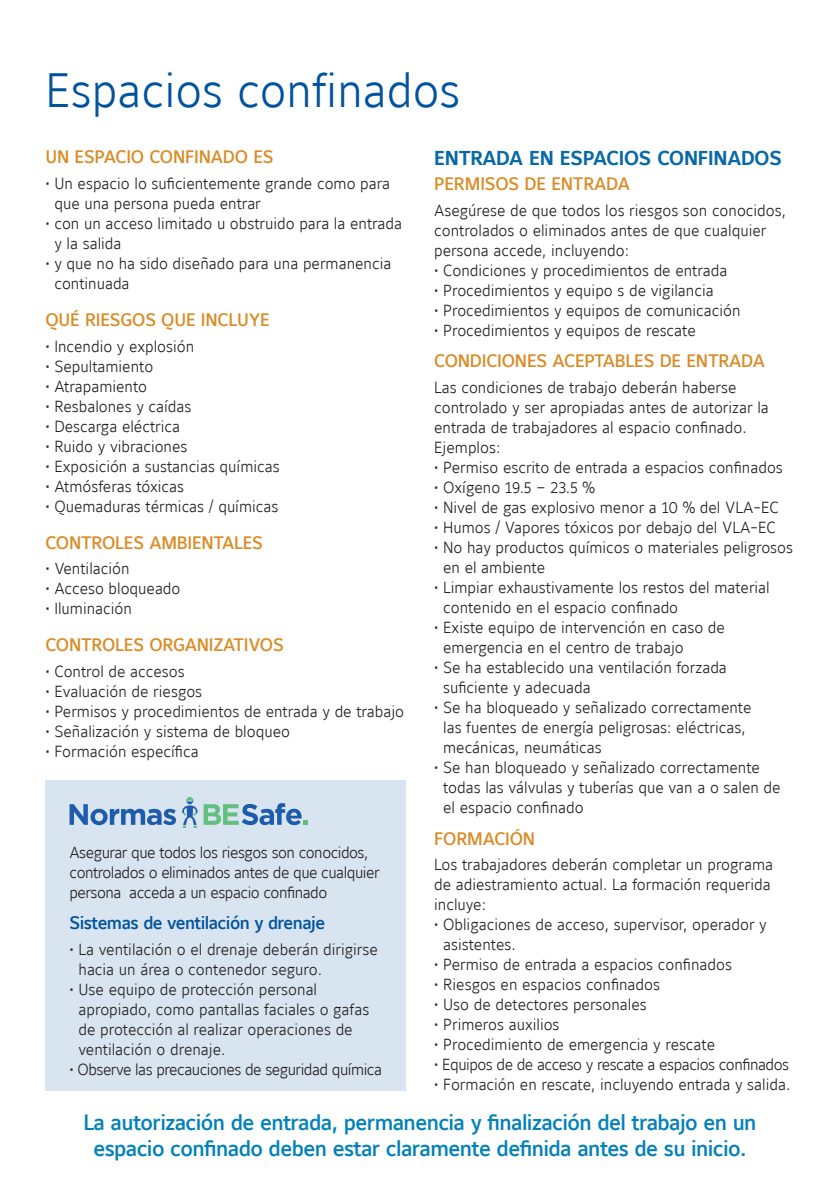
<style>
.page{position:relative;width:840px;height:1191px;background:#fff}
.page>*{position:absolute;margin:0;border:0;box-sizing:border-box;transform-origin:0 0}
.t1{font:48px "Maurea Light Lf";color:#01539e}
.t2{font:22px/26px "Maurea Medium Tf";letter-spacing:-.03em;color:#0481b8;text-align:center}
.t3{font:20px "Maurea Bold Tf";letter-spacing:-.01em;color:#0869a5}
.t4{font:18px "Maurea Medium Tf";letter-spacing:-.01em;color:#d98d28}
.t5{font:18px "Maurea Medium Tf";letter-spacing:-.03em;color:#01539e}
.t6{font:16px/20px "Maurea Light Lf";color:#231f20}
.t7{font:16px/20px "Maurea Light Lf";letter-spacing:-.03em;color:#231f20}
</style>
<div class="page">
<div style="left:45px;top:780px;width:360px;height:310px;background:#d8e4f0"></div>
<svg style="left:182px;top:797px;width:15px;height:31px"></svg>
<svg style="left:203px;top:803px;width:104px;height:22px"></svg>
<svg style="left:69px;top:804px;width:107px;height:21px"></svg>
<h1 class="t1" style="left:45px;top:64px;width:416px">Espacios confinados</h1>
<p class="t4" style="left:45px;top:147px;width:41px">UN ESPA</p>
<p class="t4" style="left:115px;top:147px;width:91px">CIO CON FINADO</p>
<p class="t4" style="left:253px;top:147px;width:10px">ES</p>
<p class="t6" style="left:54px;top:173px;width:337px;text-indent:-9px">• Un espacio lo suficientemente grande como para que una persona pueda entrar</p>
<p class="t6" style="left:54px;top:213px;width:349px;text-indent:-9px">• con un acceso limitado u obstruido para la entrada y la salida</p>
<p class="t6" style="left:54px;top:253px;width:338px;text-indent:-9px">• y que no ha sido diseñado para una permanencia continuada</p>
<p class="t4" style="left:45px;top:310px;width:12px">QUÉ</p>
<p class="t4" style="left:85px;top:310px;width:22px">RIESGOS</p>
<p class="t4" style="left:161px;top:310px;width:12px">QUE</p>
<p class="t4" style="left:201px;top:310px;width:48px">INCLUYE</p>
<p class="t6" style="left:45px;top:336px;width:150px">• Incendio y explosión</p>
<p class="t6" style="left:45px;top:356px;width:109px">• Sepultamiento</p>
<p class="t6" style="left:45px;top:376px;width:103px">• Atrapamiento</p>
<p class="t6" style="left:45px;top:396px;width:147px">• Resbalones y caídas</p>
<p class="t6" style="left:45px;top:416px;width:136px">• Descarga eléctrica</p>
<p class="t6" style="left:45px;top:436px;width:143px">• Ruido y vibraciones</p>
<p class="t6" style="left:45px;top:456px;width:236px">• Exposición a sustancias químicas</p>
<p class="t6" style="left:45px;top:476px;width:140px">• Atmósferas tóxicas</p>
<p class="t6" style="left:45px;top:496px;width:234px">• Quemaduras térmicas / químicas</p>
<p class="t4" style="left:45px;top:532px;width:24px">CONT</p>
<p class="t4" style="left:92px;top:532px;width:106px">ROLES AMBIENTA</p>
<p class="t4" style="left:234px;top:532px;width:19px">LES</p>
<p class="t6" style="left:45px;top:559px;width:86px">• Ventilación</p>
<p class="t6" style="left:45px;top:579px;width:136px">• Acceso bloqueado</p>
<p class="t6" style="left:45px;top:599px;width:88px">• Iluminación</p>
<p class="t4" style="left:45px;top:635px;width:24px">CONT</p>
<p class="t4" style="left:92px;top:635px;width:93px">ROLES ORGANIZATIVOS</p>
<p class="t6" style="left:45px;top:661px;width:141px">• Control de accesos</p>
<p class="t6" style="left:45px;top:681px;width:158px">• Evaluación de riesgos</p>
<p class="t6" style="left:45px;top:701px;width:360px">• Permisos y procedimientos de entrada y de trabajo</p>
<p class="t6" style="left:45px;top:721px;width:246px">• Señalización y sistema de bloqueo</p>
<p class="t6" style="left:45px;top:741px;width:155px">• Formación específica</p>
<p class="t3" style="left:434px;top:147px;width:349px">ENTRADA EN ESPACIOS CONFINADOS</p>
<p class="t4" style="left:434px;top:174px;width:57px">PERMISOS</p>
<p class="t4" style="left:524px;top:174px;width:83px">DEENTRADA</p>
<p class="t6" style="left:434px;top:201px;width:353px">Asegúrese de que todos los riesgos son conocidos, controlados o eliminados antes de que cualquier persona accede, incluyendo:</p>
<p class="t6" style="left:434px;top:261px;width:294px">• Condiciones y procedimientos de entrada</p>
<p class="t6" style="left:434px;top:281px;width:281px">• Procedimientos y equipo s de vigilancia</p>
<p class="t6" style="left:434px;top:301px;width:308px">• Procedimientos y equipos de comunicación</p>
<p class="t6" style="left:434px;top:321px;width:263px">• Procedimientos y equipos de rescate</p>
<p class="t4" style="left:434px;top:351px;width:22px">CONDI</p>
<p class="t4" style="left:486px;top:351px;width:22px">CIONES</p>
<p class="t4" style="left:552px;top:351px;width:34px">ACEPTA</p>
<p class="t4" style="left:614px;top:351px;width:127px">BLES DE ENTRADA</p>
<p class="t6" style="left:434px;top:378px;width:336px">Las condiciones de trabajo deberán haberse controlado y ser apropiadas antes de autorizar la entrada de trabajadores al espacio confinado.<br>Ejemplos:</p>
<p class="t6" style="left:434px;top:458px;width:350px">• Permiso escrito de entrada a espacios confinados</p>
<p class="t6" style="left:434px;top:478px;width:162px">• Oxígeno 19.5 – 23.5 %</p>
<p class="t6" style="left:434px;top:498px;width:346px">• Nivel de gas explosivo menor a 10 % del VLA-EC</p>
<p class="t6" style="left:434px;top:518px;width:343px">• Humos / Vapores tóxicos por debajo del VLA-EC</p>
<p class="t6" style="left:443px;top:538px;width:351px;text-indent:-9px">• No hay productos químicos o materiales peligrosos en el ambiente</p>
<p class="t6" style="left:443px;top:578px;width:328px;text-indent:-9px">• Limpiar exhaustivamente los restos del material contenido en el espacio confinado</p>
<p class="t6" style="left:443px;top:618px;width:283px;text-indent:-9px">• Existe equipo de intervención en caso de emergencia en el centro de trabajo</p>
<p class="t6" style="left:443px;top:658px;width:285px;text-indent:-9px">• Se ha establecido una ventilación forzada suficiente y adecuada</p>
<p class="t6" style="left:443px;top:698px;width:309px;text-indent:-9px">• Se ha bloqueado y señalizado correctamente las fuentes de energía peligrosas: eléctricas, mecánicas, neumáticas</p>
<p class="t6" style="left:443px;top:758px;width:339px;text-indent:-9px">• Se han bloqueado y señalizado correctamente todas las válvulas y tuberías que van a o salen de el espacio confinado</p>
<p class="t4" style="left:434px;top:828px;width:82px">FORMACIÓN</p>
<p class="t6" style="left:434px;top:855px;width:340px">Los trabajadores deberán completar un programa de adiestramiento actual. La formación requerida incluye:</p>
<p class="t6" style="left:443px;top:915px;width:325px;text-indent:-9px">• Obligaciones de acceso, supervisor, operador y asistentes.</p>
<p class="t6" style="left:434px;top:955px;width:299px">• Permiso de entrada a espacios confinados</p>
<p class="t6" style="left:434px;top:975px;width:227px">• Riesgos en espacios confinados</p>
<p class="t6" style="left:434px;top:995px;width:214px">• Uso de detectores personales</p>
<p class="t6" style="left:434px;top:1015px;width:127px">• Primeros auxilios</p>
<p class="t6" style="left:434px;top:1035px;width:282px">• Procedimiento de emergencia y rescate</p>
<p class="t7" style="left:434px;top:1055px;width:356px">• Equipos de de acceso y rescate a espacios confinados</p>
<p class="t6" style="left:434px;top:1075px;width:357px">• Formación en rescate, incluyendo entrada y salida.</p>
<p class="t7" style="left:69px;top:842px;width:311px">Asegurar que todos los riesgos son conocidos, controlados o eliminados antes de que cualquier persona acceda a un espacio confinado</p>
<p class="t5" style="left:69px;top:913px;width:257px">Sistemas de ventilación y drenaje</p>
<p class="t6" style="left:78px;top:939px;width:300px;text-indent:-9px">• La ventilación o el drenaje deberán dirigirse hacia un área o contenedor seguro.</p>
<p class="t6" style="left:78px;top:979px;width:292px;text-indent:-9px">• Use equipo de protección personal apropiado, como pantallas faciales o gafas de protección al realizar operaciones de ventilación o drenaje.</p>
<p class="t7" style="left:69px;top:1059px;width:314px">• Observe las precauciones de seguridad química</p>
<h2 class="t2" style="left:83px;top:1110px;width:674px">La autorización de entrada, permanencia y finalización del trabajo en un espacio confinado deben estar claramente definida antes de su inicio.</h2>
</div>
